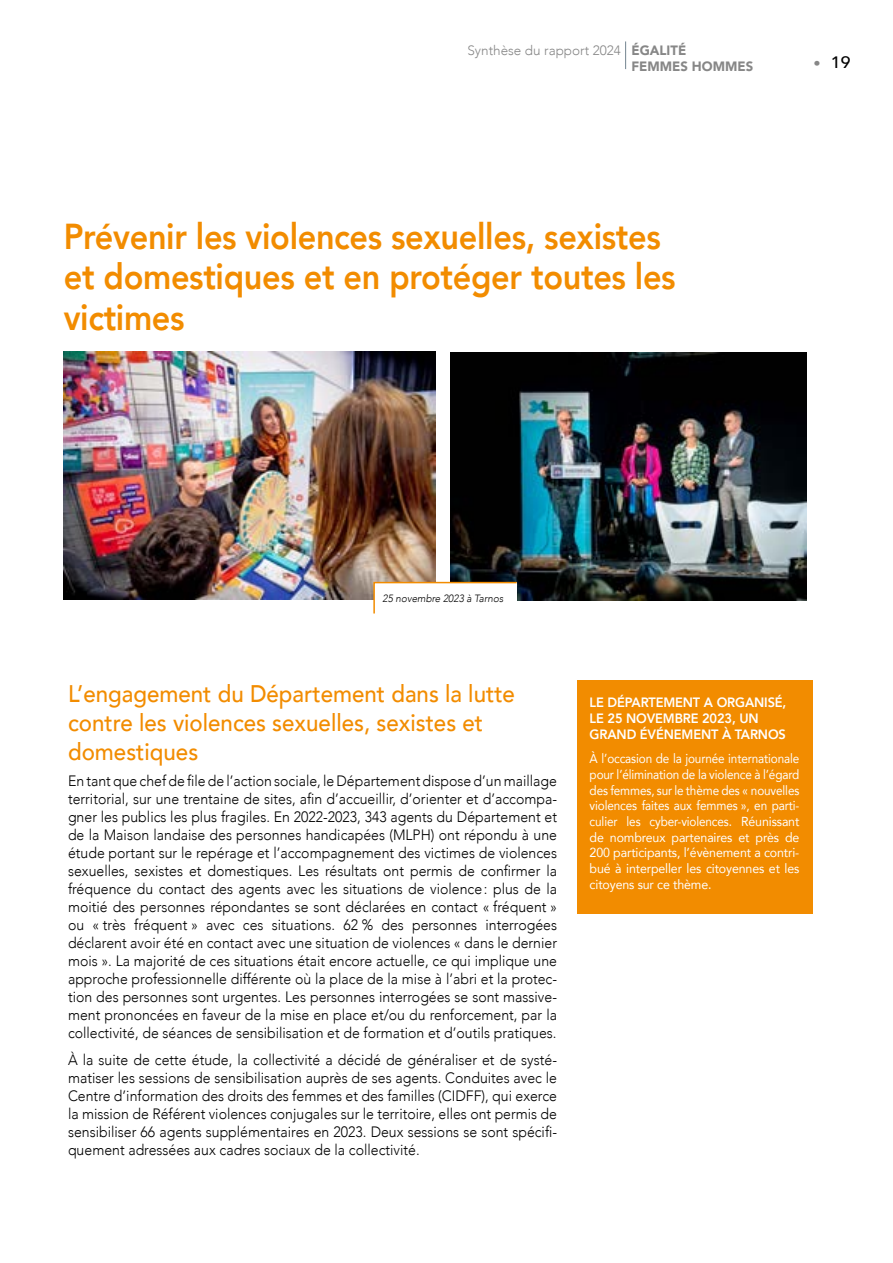
<style>
.page{position:relative;width:893px;height:1263px;background:#fff}
.page>*{position:absolute;margin:0;border:0;box-sizing:border-box;transform-origin:0 0}
.t1{font:800 36px/40.5px "Avenir";letter-spacing:-.01em;color:#f28c00;scale:.9 1}
.t2{font:500 24px/28.8px "Avenir";color:#f28c00;scale:.93 1}
.t3{font:500 16.5px "Avenir";color:#000;scale:1.07 1}
.t4{font:300 15px/18px "Avenir";color:#000;text-align:justify;scale:.94 1}
.t5{font:800 13.5px/16.2px "Avenir";letter-spacing:-.01em;color:#fff;scale:.95 1}
.t6{font:300 13.5px "Avenir";color:#878787}
.t7{font:900 13.5px/16.2px "Avenir";color:#878787}
.t8{font:13.05px/15.6px "Avenir";letter-spacing:-.01em;color:#fff;text-align:justify;scale:.9 1}
.t9{font:italic 300 10.5px "Avenir";color:#000;scale:.95 1}
.s1{font-weight:900;font-size:13.5px;color:#878787}
</style>
<div class="page">
<svg style="left:625px;top:41px;width:1px;height:28px"></svg>
<img style="left:64px;top:352px;width:371px;height:247px">
<img style="left:451px;top:353px;width:355px;height:247px">
<svg style="left:373px;top:581px;width:145px;height:33px"></svg>
<div style="left:577px;top:680px;width:235px;height:234px;background:#f28c00"></div>
<p class="t6" style="left:467px;top:42px;width:155px">Synthèse du rapport 2024</p>
<p class="t7" style="left:631px;top:42px;width:123px">ÉGALITÉ<br>FEMMES HOMMES</p>
<h1 class="t1" style="left:64px;top:216px;width:681px">Prévenir les violences sexuelles, sexistes et domestiques et en protéger toutes les victimes</h1>
<p class="t3" style="left:814px;top:48px;width:36px"><span class="s1">•</span> 19</p>
<p class="t9" style="left:383px;top:592px;width:128px">25 novembre 2023 à Tarnos</p>
<h2 class="t2" style="left:68px;top:678px;width:482px">L’engagement du Département dans la lutte contre les violences sexuelles, sexistes et domestiques</h2>
<p class="t4" style="left:68px;top:772px;width:522px">En tant que chef de file de l’action sociale, le Département dispose d’un maillage territorial, sur une trentaine de sites, afin d’accueillir, d’orienter et d’accompa&shy;gner les publics les plus fragiles. En 2022-2023, 343 agents du Département et de la Maison landaise des personnes handicapées (MLPH) ont répondu à une étude portant sur le repérage et l’accompagnement des victimes de violences sexuelles, sexistes et domestiques. Les résultats ont permis de confirmer la fréquence du contact des agents avec les situations de violence: plus de la moitié des personnes répondantes se sont déclarées en contact « fréquent » ou « très fréquent » avec ces situations. 62 % des personnes interrogées déclarent avoir été en contact avec une situation de violences « dans le dernier mois ». La majorité de ces situations était encore actuelle, ce qui implique une approche professionnelle différente où la place de la mise à l’abri et la protec&shy;tion des personnes sont urgentes. Les personnes interrogées se sont massive&shy;ment prononcées en faveur de la mise en place et/ou du renforcement, par la collectivité, de séances de sensibilisation et de formation et d’outils pratiques.</p>
<p class="t4" style="left:68px;top:1051px;width:522px">À la suite de cette étude, la collectivité a décidé de généraliser et de systé&shy;matiser les sessions de sensibilisation auprès de ses agents. Conduites avec le Centre d’information des droits des femmes et des familles (CIDFF), qui exerce la mission de Référent violences conjugales sur le territoire, elles ont permis de sensibiliser 66 agents supplémentaires en 2023. Deux sessions se sont spécifi&shy;quement adressées aux cadres sociaux de la collectivité.</p>
<p class="t5" style="left:590px;top:694px;width:209px">LE DÉPARTEMENT A ORGANISÉ,<br>LE 25 NOVEMBRE 2023, UN<br>GRAND ÉVÉNEMENT À TARNOS</p>
<p class="t8" style="left:590px;top:750px;width:235px">À l’occasion de la journée internationale pour l’élimination de la violence à l’égard des femmes, sur le thème des « nouvelles violences faites aux femmes », en parti&shy;culier les cyber-violences. Réunissant de nombreux partenaires et près de 200 participants, l’évènement a contri&shy;bué à interpeller les citoyennes et les citoyens sur ce thème.</p>
</div>
